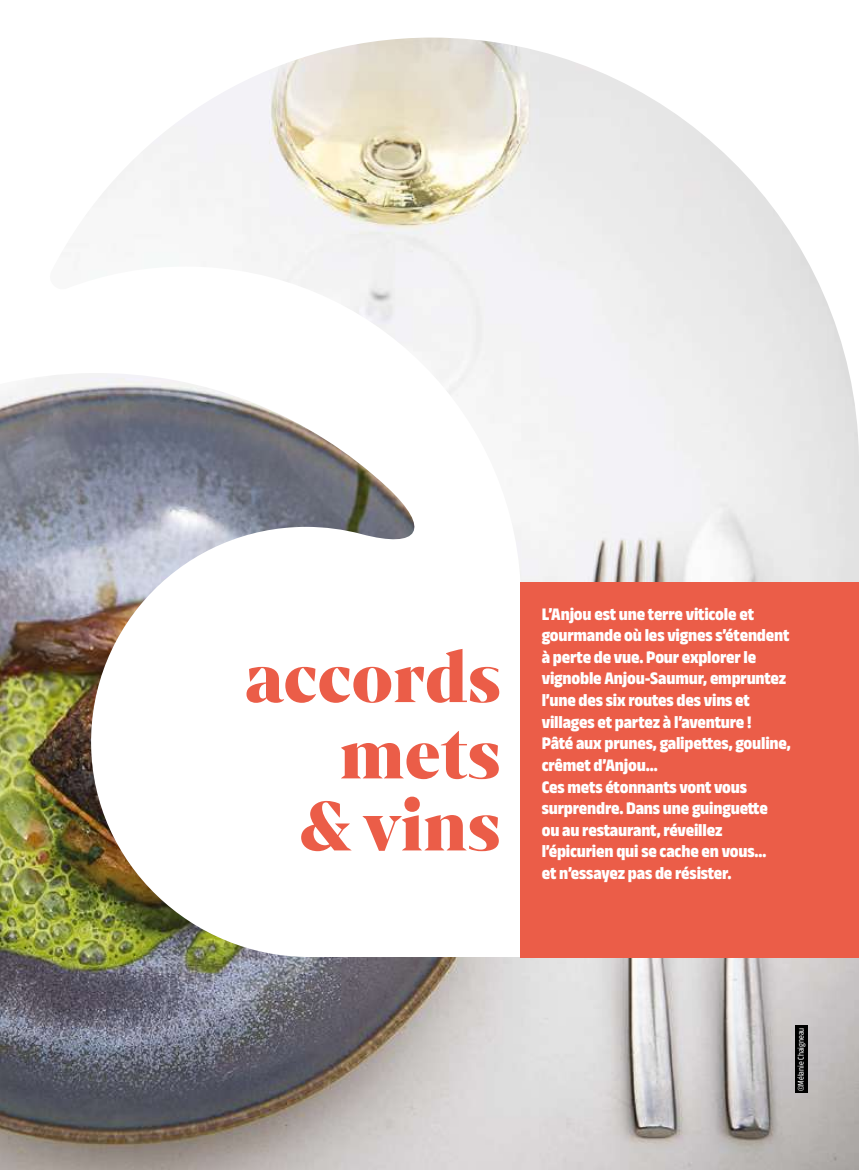
<style>
.page{position:relative;width:859px;height:1170px;background:#fff}
.page>*{position:absolute;margin:0;border:0;box-sizing:border-box;transform-origin:0 0}
.t1{font:900 75px/74.1px "Mixta Pro";color:#eb5d48;text-align:right}
.t2{font:800 semi-condensed 18px/21.6px "Anek Latin";letter-spacing:-.01em;color:#fff}
.t3{font:semi-condensed 9px "Anek Latin";color:#fff}
</style>
<div class="page">
<img style="left:0;top:38px;width:859px;height:1131px">
<div style="left:520px;top:582px;width:339px;height:375px;background:#eb5d48"></div>
<div style="left:795px;top:1025px;width:12px;height:68px;background:#000"></div>
<h1 class="t1" style="left:244px;top:642px;width:258px">accords mets<br>&amp; vins</h1>
<p class="t2" style="left:542px;top:602px;width:251px">L’Anjou est une terre viticole et gourmande où les vignes s’étendent à perte de vue. Pour explorer le vignoble Anjou-Saumur, empruntez l’une des six routes des vins et villages et partez à l’aventure !<br>Pâté aux prunes, galipettes, gouline, crêmet d’Anjou…<br>Ces mets étonnants vont vous surprendre. Dans une guinguette<br>ou au restaurant, réveillez l’épicurien qui se cache en vous…<br>et n’essayez pas de résister.</p>
<p class="t3" style="left:795px;top:1091px;width:65px;rotate:-90deg">©Mélanie Chaigneau</p>
</div>
